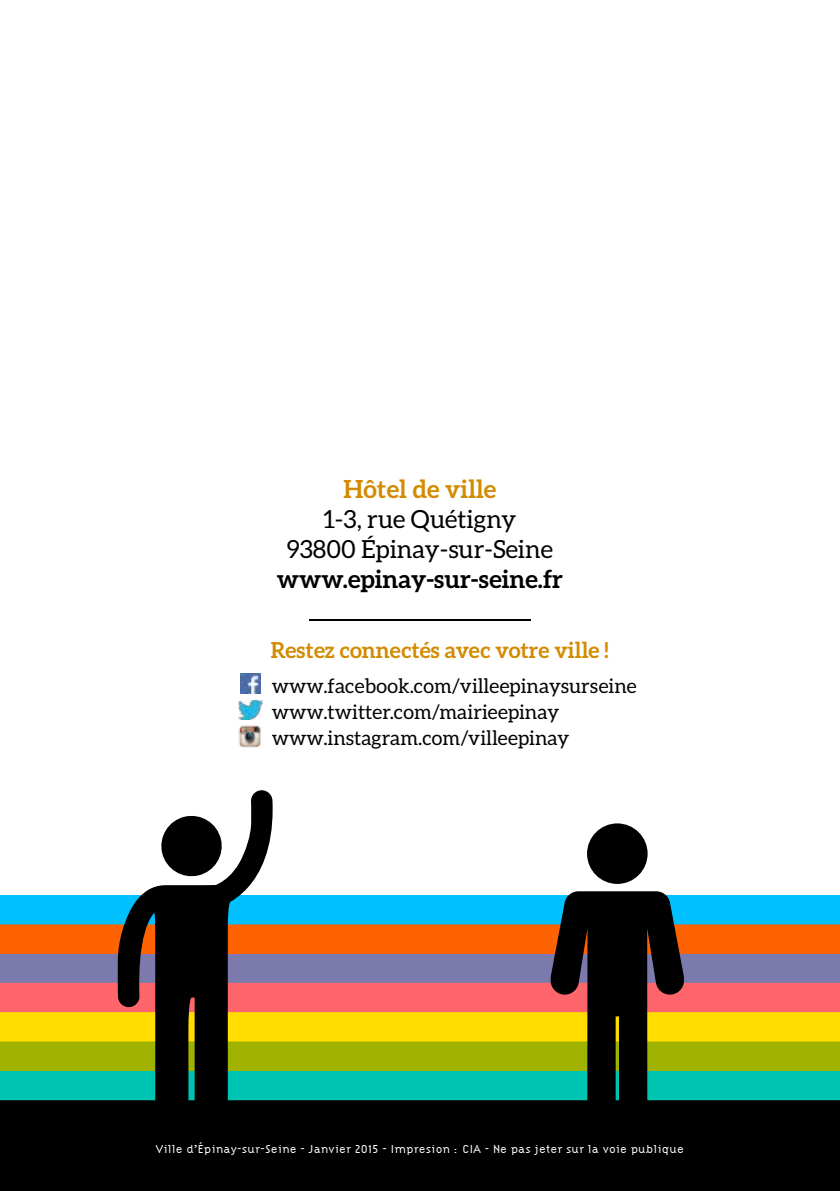
<style>
.page{position:relative;width:840px;height:1191px;background:#fff}
.page>*{position:absolute;margin:0;border:0;box-sizing:border-box;transform-origin:0 0}
.t1{font:25px/30px "Aleo";color:#000;text-align:center}
.t2{font:700 25px "Aleo";color:#000}
.t3{font:700 25px "Aleo";color:#d38b00}
.t4{font:700 22px "Aleo";color:#d38b00}
.t5{font:20px/26px "Aleo";color:#000}
.t6{font:300 12px "Citizen";color:#fff}
</style>
<div class="page">
<div style="left:0;top:895px;width:839px;height:142px;background:#00c0ff"></div>
<hr style="left:309px;top:619px;width:221px;height:1px;background:#000">
<div style="left:0;top:924px;width:839px;height:29px;background:#ff6200"></div>
<div style="left:0;top:953px;width:839px;height:142px;background:#7c7aac"></div>
<div style="left:0;top:982px;width:839px;height:30px;background:#ff666c"></div>
<div style="left:0;top:1012px;width:839px;height:29px;background:#fd0"></div>
<div style="left:0;top:1041px;width:839px;height:30px;background:#9fb200"></div>
<div style="left:0;top:1071px;width:839px;height:29px;background:#00c4b2"></div>
<div style="left:0;top:1100px;width:839px;height:91px;background:#000"></div>
<div style="left:586px;top:823px;width:61px;height:61px;background:#000;border-radius:50%"></div>
<svg style="left:550px;top:891px;width:133px;height:226px;background:#383d1f"></svg>
<svg style="left:118px;top:790px;width:154px;height:329px"></svg>
<img style="left:238px;top:725px;width:23px;height:22px">
<img style="left:238px;top:700px;width:24px;height:20px">
<img style="left:240px;top:673px;width:20px;height:20px">
<p class="t3" style="left:343px;top:474px;width:154px">Hôtel de ville</p>
<p class="t1" style="left:286px;top:503px;width:268px">1-3, rue Quétigny<br>93800 épinay-sur-Seine</p>
<p class="t2" style="left:277px;top:564px;width:287px">www.epinay-sur-seine.fr</p>
<p class="t4" style="left:270px;top:637px;width:339px">Restez connectés avec votre ville !</p>
<p class="t5" style="left:271px;top:672px;width:366px">www.facebook.com/villeepinaysurseine www.twitter.com/mairieepinay www.instagram.com/villeepinay</p>
<p class="t6" style="left:156px;top:1141px;width:529px">Ville d’épinay-sur-seine - Janvier 2015 - Impresion : CIA - Ne pas jeter sur la voie publique</p>
</div>
